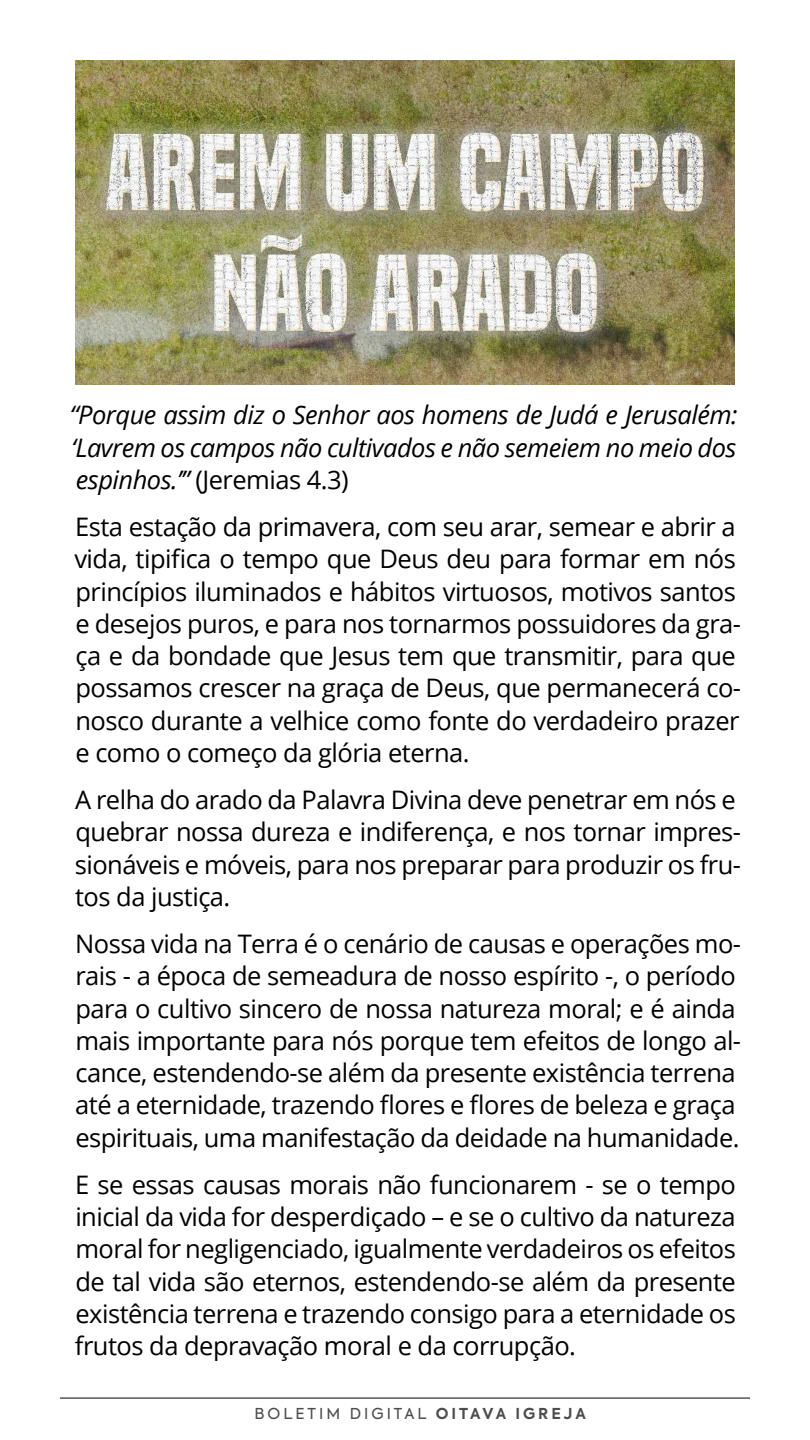
<style>
.page{position:relative;width:810px;height:1440px;background:#fff}
.page>*{position:absolute;margin:0;border:0;box-sizing:border-box;transform-origin:0 0}
.t1{font:25.5px/32.2px "Open Sans";letter-spacing:-.02em;color:#000}
.t2{font:italic 25.5px/32.2px "Open Sans";letter-spacing:-.02em;color:#000;text-align:justify}
.t3{font:15px "Axiforma";letter-spacing:.2em;color:#4d4d4d}
.s1{font-style:normal}
.s2{font-weight:700}
</style>
<div class="page">
<hr style="left:60px;top:1398px;width:690px;height:1px;background:#000">
<img style="left:75px;top:60px;width:660px;height:324px">
<p class="t2" style="left:70px;top:398px;width:669px">“Porque assim diz o Senhor aos homens de Judá e Jerusalém: ‘Lavrem os campos não cultivados e não semeiem no meio dos espinhos.’” <span class="s1">(Jeremias 4.3)</span></p>
<p class="t1" style="left:74px;top:510px;width:668px">Esta estação da primavera, com seu arar, semear e abrir a vida, tipifica o tempo que Deus deu para formar em nós princípios iluminados e hábitos virtuosos, motivos santos e desejos puros, e para nos tornarmos possuidores da gra&shy;ça e da bondade que Jesus tem que transmitir, para que possamos crescer na graça de Deus, que permanecerá co&shy;nosco durante a velhice como fonte do verdadeiro prazer e como o começo da glória eterna.</p>
<p class="t1" style="left:75px;top:783px;width:668px">A relha do arado da Palavra Divina deve penetrar em nós e quebrar nossa dureza e indiferença, e nos tornar impres&shy;sionáveis e móveis, para nos preparar para produzir os fru&shy;tos da justiça.</p>
<p class="t1" style="left:75px;top:927px;width:668px">Nossa vida na Terra é o cenário de causas e operações mo&shy;rais - a época de semeadura de nosso espírito -, o período para o cultivo sincero de nossa natureza moral; e é ainda mais importante para nós porque tem efeitos de longo al&shy;cance, estendendo-se além da presente existência terrena até a eternidade, trazendo flores e flores de beleza e graça espirituais, uma manifestação da deidade na humanidade.</p>
<p class="t1" style="left:75px;top:1168px;width:663px;text-align:justify">E se essas causas morais não funcionarem - se o tempo inicial da vida for desperdiçado – e se o cultivo da natureza moral for negligenciado, igualmente verdadeiros os efeitos de tal vida são eternos, estendendo-se além da presente existência terrena e trazendo consigo para a eternidade os frutos da depravação moral e da corrupção.</p>
<p class="t3" style="left:255px;top:1404px;width:333px">BOLETIM DIGITAL <span class="s2">OITAVA IGREJA</span></p>
</div>
